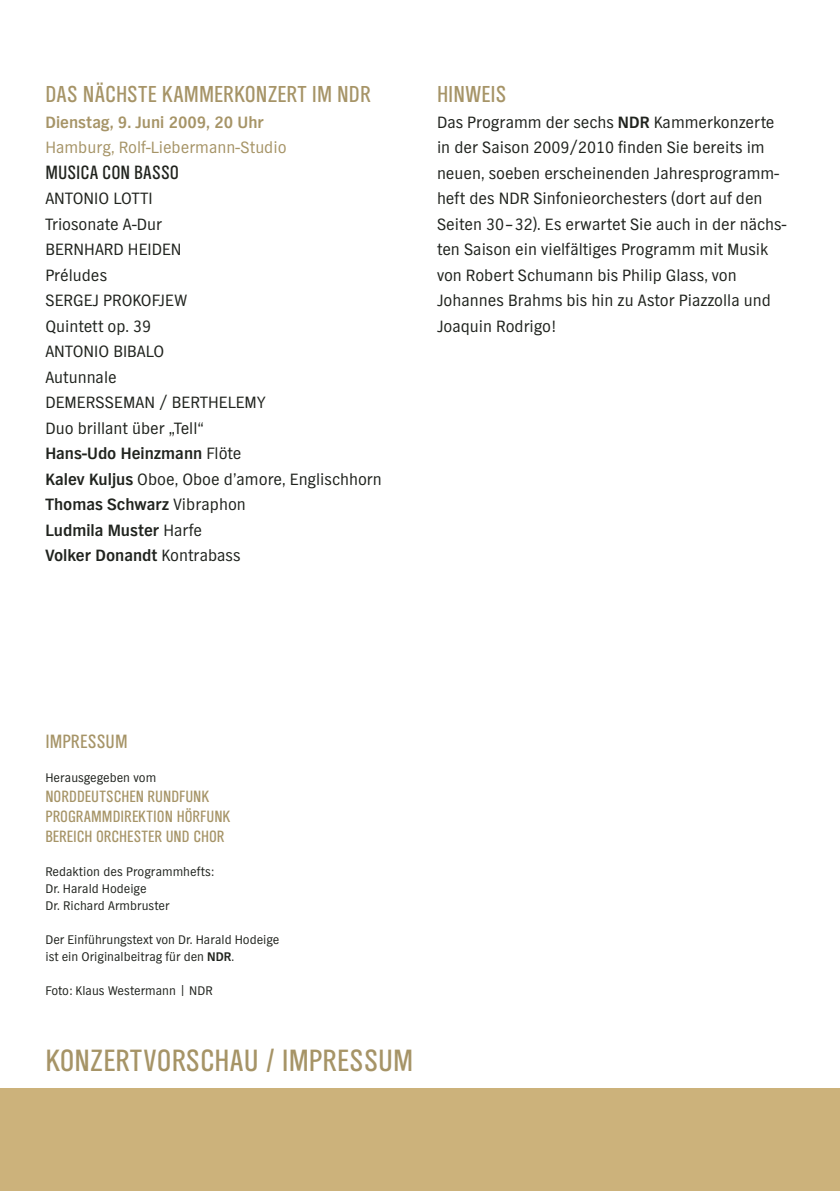
<style>
.page{position:relative;width:840px;height:1191px;background:#fff}
.page>*{position:absolute;margin:0;border:0;box-sizing:border-box;transform-origin:0 0}
.t1{font:32px "NDR Sans Cond";letter-spacing:.005em;color:#a69467}
.t2{font:24px "NDR Sans Cond";color:#a69467}
.t3{font:20px "NDR Sans Cond";letter-spacing:.005em;color:#20231e}
.t4{font:20px "NDR Sans Cond";letter-spacing:.005em;color:#a69467}
.t5{font:17px/25.6px "NDR Sans";color:#20231e}
.t6{font:17px/20px "NDR Sans Cond";color:#a69467}
.t7{font:17px "NDR Sans";color:#a69467}
.t8{font:700 17px "NDR Sans";color:#a69467}
.t9{font:13px/17px "NDR Sans";color:#20231e}
.s1{font-weight:700}
</style>
<div class="page">
<div style="left:0;top:1089px;width:839px;height:102px;background:#ccb27b"></div>
<h2 class="t2" style="left:45px;top:85px;width:326px">DAS NÄCHSTE KAMMERKONZERT IM NDR</h2>
<p class="t8" style="left:45px;top:116px;width:220px">Dienstag, 9. Juni 2009, 20 Uhr</p>
<p class="t7" style="left:45px;top:141px;width:242px">Hamburg, Rolf-Liebermann-Studio</p>
<p class="t3" style="left:45px;top:165px;width:135px">MUSICA CON BASSO</p>
<p class="t5" style="left:45px;top:187px;width:338px">ANTONIO LOTTI<br>Triosonate A-Dur<br>BERNHARD HEIDEN<br>Préludes<br>SERGEJ PROKOFJEW<br>Quintett op. 39<br>ANTONIO BIBALO<br>Autunnale<br>DEMERSSEMAN / BERTHELEMY<br>Duo brillant über „Tell“<br><span class="s1">Hans-Udo Heinzmann</span> Flöte<br><span class="s1">Kalev Kuljus</span> Oboe, Oboe d’amore, Englischhorn<br><span class="s1">Thomas Schwarz</span> Vibraphon<br><span class="s1">Ludmila Muster</span> Harfe<br><span class="s1">Volker Donandt</span> Kontrabass</p>
<h2 class="t2" style="left:437px;top:85px;width:71px">HINWEIS</h2>
<p class="t5" style="left:437px;top:110px;width:351px">Das Programm der sechs <span class="s1">NDR</span> Kammerkonzerte in der Saison 2009/2010 finden Sie bereits im neuen, soeben erscheinenden Jahresprogramm&shy;heft des NDR Sinfonieorchesters (dort auf den Seiten 30 – 32). Es erwartet Sie auch in der nächs - ten Saison ein vielfältiges Programm mit Musik von Robert Schumann bis Philip Glass, von Johannes Brahms bis hin zu Astor Piazzolla und Joaquin Rodrigo!</p>
<p class="t4" style="left:45px;top:734px;width:84px">IMPRESSUM</p>
<p class="t9" style="left:45px;top:770px;width:112px">Herausgegeben vom</p>
<p class="t6" style="left:45px;top:787px;width:186px">NORDDEUTSCHEN RUNDFUNK<br>PROGRAMMDIREKTION HÖRFUNK<br>BEREICH ORCHESTER UND CHOR</p>
<p class="t9" style="left:45px;top:864px;width:170px">Redaktion des Programmhefts:<br>Dr. Harald Hodeige<br>Dr. Richard Armbruster</p>
<p class="t9" style="left:45px;top:932px;width:235px">Der Einführungstext von Dr. Harald Hodeige ist ein Originalbeitrag für den <span class="s1">NDR</span>.</p>
<p class="t9" style="left:45px;top:983px;width:169px">Foto: Klaus Westermann | NDR</p>
<h1 class="t1" style="left:45px;top:1049px;width:369px">KONZERTVORSCHAU / IMPRESSUM</h1>
</div>
